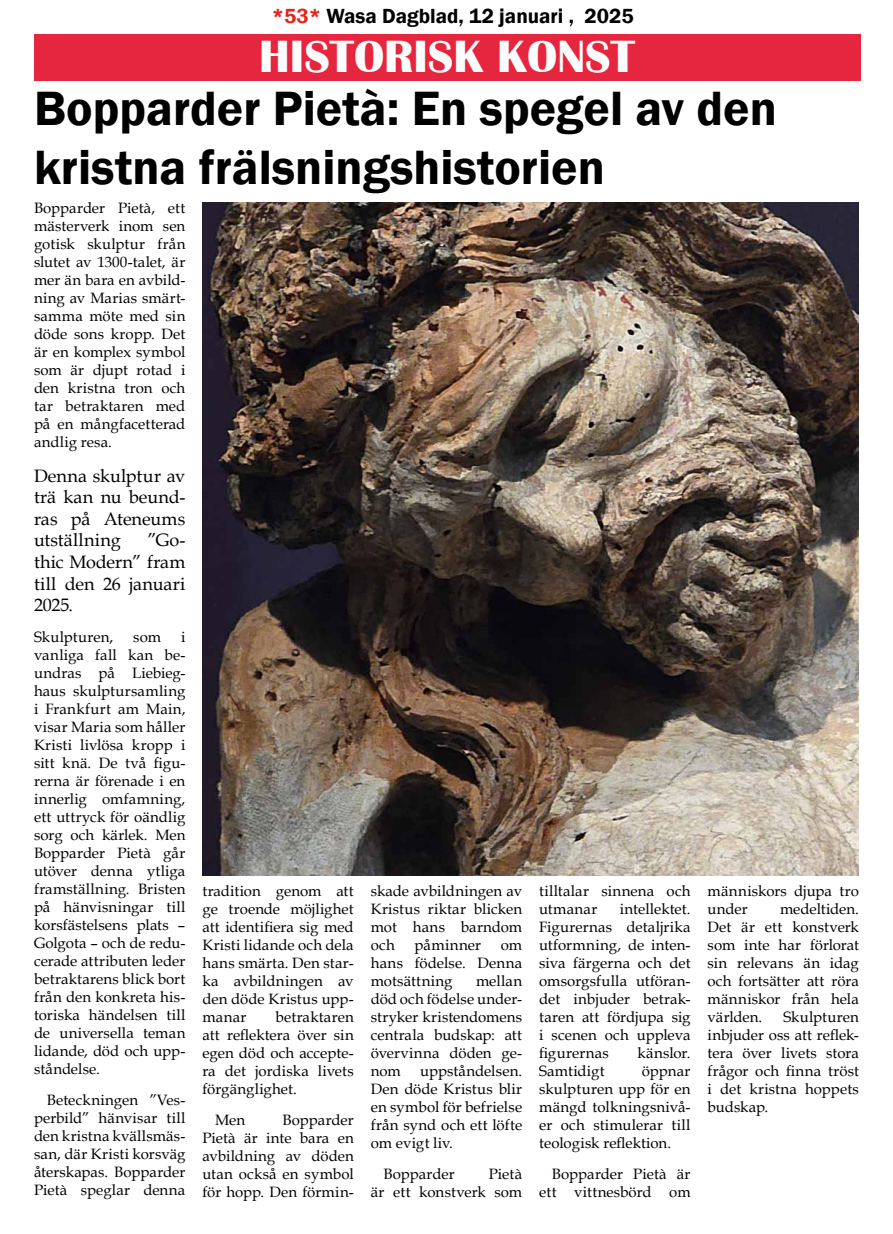
<style>
.page{position:relative;width:893px;height:1234px;background:#fff}
.page>*{position:absolute;margin:0;border:0;box-sizing:border-box;transform-origin:0 0}
.t1{font:600 49.5px/59.4px "Franklin Gothic";color:#000}
.t2{font:700 46.5px "Britannic";color:#fbfdfc}
.t3{font:600 21px "Franklin Gothic";color:#000}
.t4{font:18px/21.6px "Book Antiqua";color:#000;text-align:justify}
.t5{font:15px/18px "Book Antiqua";letter-spacing:.005em;color:#000;text-align:justify}
.s1{color:#e5231d}
</style>
<div class="page">
<div style="left:34px;top:34px;width:826px;height:47px;background:#e6263e"></div>
<img style="left:202px;top:202px;width:657px;height:673px">
<h3 class="t3" style="left:272px;top:3px;width:363px"><span class="s1">*53*</span> Wasa Dagblad, 12 januari , 2025</h3>
<h2 class="t2" style="left:259px;top:30px;width:377px">HISTORISK KONST</h2>
<h1 class="t1" style="left:34px;top:79px;width:744px">Bopparder Pietà: En spegel av den kristna frälsningshistorien</h1>
<p class="t5" style="left:34px;top:198px;width:153px">Bopparder Pietà, ett mästerverk inom sen gotisk skulptur från slutet av 1300-talet, är mer än bara en avbild&shy;ning av Marias smärt&shy;samma möte med sin döde sons kropp. Det är en komplex symbol som är djupt rotad i den kristna tron och tar betraktaren med på en mångfacetterad andlig resa.</p>
<p class="t4" style="left:34px;top:464px;width:153px">Denna skulptur av trä kan nu beund&shy;ras på Ateneums utställning</p>
<p class="t4" style="left:34px;top:529px;width:153px;text-indent:114px">”Go&shy;thic Modern” fram till den 26 januari 2025.</p>
<p class="t5" style="left:34px;top:627px;width:81px">Skulpturen,</p>
<p class="t5" style="left:133px;top:627px;width:29px">som</p>
<p class="t5" style="left:34px;top:627px;width:153px;text-indent:147px">i vanliga fall kan be&shy;undras på Liebieg&shy;haus skulptursamling i Frankfurt am Main, visar Maria som håller Kristi livlösa kropp i sitt knä. De två figu&shy;rerna är förenade i en innerlig omfamning, ett uttryck för oändlig sorg och kärlek. Men Bopparder Pietà går utöver denna ytliga framställning. Bristen på hänvisningar till korsfästelsens plats – Golgota – och de redu&shy;cerade attributen leder betraktarens blick bort från den konkreta his&shy;toriska händelsen till de universella teman lidande, död och upp&shy;ståndelse.</p>
<p class="t5" style="left:34px;top:1090px;width:153px;text-indent:13px">Beteckningen ”Ves&shy;perbild” hänvisar till den kristna kvällsmäs&shy;san, där Kristi korsväg återskapas. Bopparder Pietà speglar denna</p>
<p class="t5" style="left:202px;top:881px;width:153px">tradition genom att ge troende möjlighet att identifiera sig med Kristi lidande och dela hans smärta. Den star&shy;ka avbildningen av den döde Kristus upp&shy;manar</p>
<p class="t5" style="left:371px;top:881px;width:153px">skade avbildningen av Kristus riktar blicken mot hans barndom och</p>
<p class="t5" style="left:539px;top:881px;width:153px">tilltalar sinnena och utmanar</p>
<p class="t5" style="left:708px;top:881px;width:153px">människors djupa tro under</p>
<p class="t5" style="left:539px;top:899px;width:153px;text-indent:81px">intellektet.<br>Figurernas detaljrika utformning, de inten&shy;siva färgerna och det omsorgsfulla utföran&shy;det inbjuder betrak&shy;taren att fördjupa sig i scenen och uppleva figurernas</p>
<p class="t5" style="left:708px;top:899px;width:153px;text-indent:72px">medeltiden.<br>Det är ett konstverk som inte har förlorat sin relevans än idag och fortsätter att röra människor från hela världen.</p>
<p class="t5" style="left:415px;top:935px;width:68px">påminner</p>
<p class="t5" style="left:371px;top:935px;width:153px;text-indent:130px">om hans födelse. Denna motsättning</p>
<p class="t5" style="left:371px;top:971px;width:153px;text-indent:105px">mellan död och födelse under&shy;stryker kristendomens centrala budskap: att övervinna döden ge&shy;nom</p>
<p class="t5" style="left:708px;top:1007px;width:153px;text-indent:76px">Skulpturen inbjuder oss att reflek&shy;tera över livets stora frågor och finna tröst i det kristna hoppets budskap.</p>
<p class="t5" style="left:202px;top:1007px;width:153px;text-indent:73px">betraktaren att reflektera över sin egen död och accepte&shy;ra det jordiska livets förgänglighet.</p>
<p class="t5" style="left:215px;top:1110px;width:32px">Men</p>
<p class="t5" style="left:638px;top:1043px;width:54px">känslor.</p>
<p class="t5" style="left:371px;top:1061px;width:153px;text-indent:49px">uppståndelsen.<br>Den döde Kristus blir en symbol för befrielse från synd och ett löfte om evigt liv.</p>
<p class="t5" style="left:384px;top:1164px;width:73px">Bopparder</p>
<p class="t5" style="left:539px;top:1061px;width:67px">Samtidigt</p>
<p class="t5" style="left:539px;top:1061px;width:153px;text-indent:103px">öppnar skulpturen upp för en mängd tolkningsnivå&shy;er och stimulerar till teologisk reflektion.</p>
<p class="t5" style="left:539px;top:1164px;width:153px;text-align:right">Bopparder Pietà är ett vittnesbörd om</p>
<p class="t5" style="left:202px;top:1110px;width:153px;text-indent:80px">Bopparder Pietà är inte bara en avbildning av döden utan också en symbol för hopp. Den förmin-</p>
<p class="t5" style="left:371px;top:1164px;width:153px;text-align:right">Pietà<br>är ett konstverk som</p>
</div>
